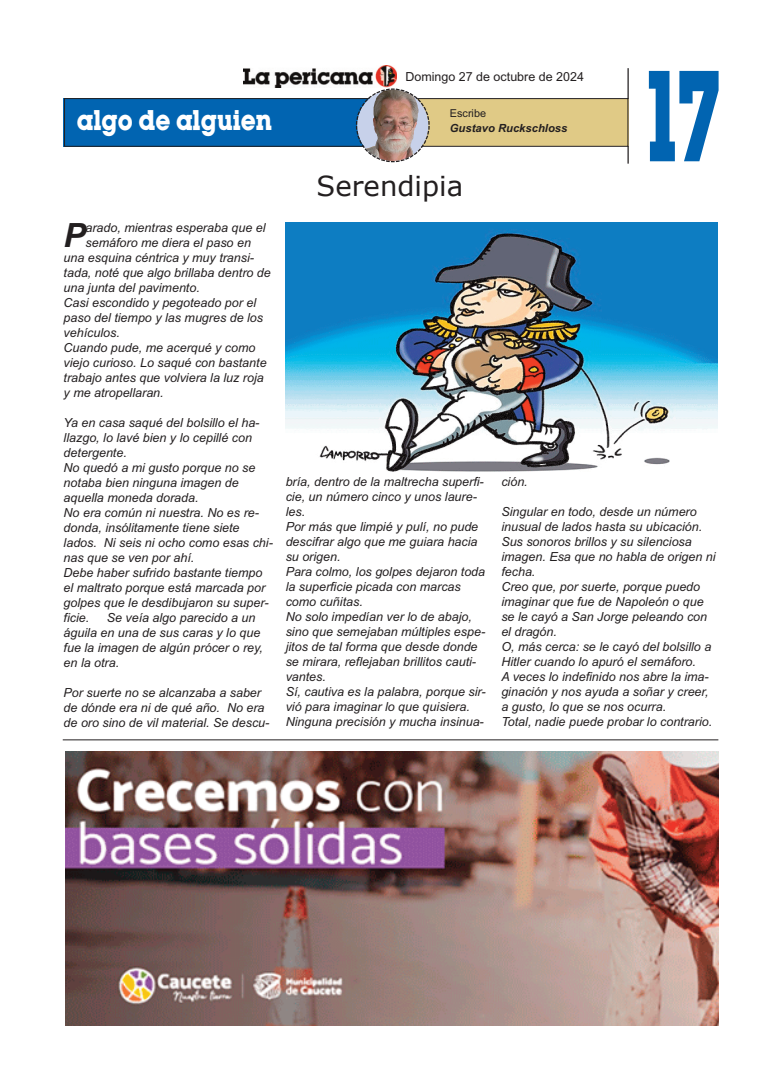
<style>
.page{position:relative;width:780px;height:1088px;background:#fff}
.page>*{position:absolute;margin:0;border:0;box-sizing:border-box;transform-origin:0 0}
.t1{font:700 113.38px "Lubalin";color:#0164b1;scale:.62 1}
.t2{font:italic 700 33.5px "Arial";color:#231f20}
.t3{font:27.5px "Verdana";color:#231f20}
.t4{font:700 25px "Lubalin";color:#fff;scale:.86 1}
.t5{font:italic 12.5px/15px "Arial";color:#231f20}
.t6{font:12.5px "Arial";color:#231f20}
.t7{font:italic 700 11.25px "Arial";color:#231f20}
.t8{font:10.88px "Arial";color:#231f20}
</style>
<div class="page">
<img style="left:286px;top:222px;width:431px;height:250px">
<img style="left:244px;top:65px;width:152px;height:23px">
<hr style="left:627px;top:68px;width:1px;height:96px;background:#231f20">
<div style="left:374px;top:99px;width:254px;height:47px;background:#e0ca86"></div>
<div style="left:63px;top:98px;width:318px;height:49px;background:#0164b1"></div>
<div style="left:64px;top:98px;width:564px;height:48px;border:1px solid #231f20"></div>
<img style="left:355px;top:88px;width:75px;height:75px">
<img style="left:66px;top:751px;width:653px;height:274px">
<hr style="left:63px;top:739px;width:655px;height:1px;background:#231f20">
<p class="t6" style="left:405px;top:69px;width:180px">Domingo 27 de octubre de 2024</p>
<h1 class="t1" style="left:646px;top:56px;width:121px">17</h1>
<h3 class="t3" style="left:316px;top:169px;width:148px">Serendipia</h3>
<h3 class="t4" style="left:77px;top:106px;width:228px">algo de alguien</h3>
<p class="t8" style="left:450px;top:107px;width:38px">Escribe</p>
<p class="t7" style="left:450px;top:121px;width:119px">Gustavo Ruckschloss</p>
<h2 class="t2" style="left:64px;top:215px;width:24px">P</h2>
<p class="t5" style="left:85px;top:220px;width:181px">arado, mientras esperaba que el</p>
<p class="t5" style="left:85px;top:235px;width:167px">semáforo me diera el paso en</p>
<p class="t5" style="left:64px;top:250px;width:191px">una esquina céntrica y muy transi-</p>
<p class="t5" style="left:64px;top:265px;width:209px">tada, noté que algo brillaba dentro de</p>
<p class="t5" style="left:64px;top:280px;width:138px">una junta del pavimento.</p>
<p class="t5" style="left:64px;top:295px;width:194px">Casi escondido y pegoteado por el</p>
<p class="t5" style="left:64px;top:310px;width:201px">paso del tiempo y las mugres de los</p>
<p class="t5" style="left:64px;top:325px;width:58px">vehículos.</p>
<p class="t5" style="left:64px;top:340px;width:193px">Cuando pude, me acerqué y como</p>
<p class="t5" style="left:64px;top:355px;width:204px">viejo curioso. Lo saqué con bastante</p>
<p class="t5" style="left:64px;top:370px;width:202px">trabajo antes que volviera la luz roja</p>
<p class="t5" style="left:64px;top:385px;width:102px">y me atropellaran.</p>
<p class="t5" style="left:64px;top:415px;width:210px">Ya en casa saqué del bolsillo el ha&shy;llazgo, lo lavé bien y lo cepillé con detergente.<br>No quedó a mi gusto porque no se notaba bien ninguna imagen de aquella moneda dorada.<br>No era común ni nuestra. No es re&shy;donda, insólitamente tiene siete lados. Ni seis ni ocho como esas chi&shy;nas que se ven por ahí.<br>Debe haber sufrido bastante tiempo el maltrato porque está marcada por golpes que le desdibujaron su super&shy;ficie.</p>
<p class="t5" style="left:64px;top:610px;width:201px;text-indent:43px">Se veía algo parecido a un águila en una de sus caras y lo que fue la imagen de algún prócer o rey, en la otra.</p>
<p class="t5" style="left:64px;top:685px;width:206px">Por suerte no se alcanzaba a saber de dónde era ni de qué año. No era de oro sino de vil material. Se descu-</p>
<p class="t5" style="left:286px;top:474px;width:201px">bría, dentro de la maltrecha superfi&shy;cie, un número cinco y unos laure&shy;les.<br>Por más que limpié y pulí, no pude descifrar algo que me guiara hacia su origen.<br>Para colmo, los golpes dejaron toda la superficie picada con marcas como cuñitas.<br>No solo impedían ver lo de abajo, sino que semejaban múltiples espe&shy;jitos de tal forma que desde donde se mirara, reflejaban brillitos cauti&shy;vantes.<br>Sí, cautiva es la palabra, porque sir&shy;vió para imaginar lo que quisiera.<br>Ninguna precisión y mucha insinua-</p>
<p class="t5" style="left:501px;top:474px;width:28px">ción.</p>
<p class="t5" style="left:501px;top:504px;width:216px">Singular en todo, desde un número inusual de lados hasta su ubicación.<br>Sus sonoros brillos y su silenciosa imagen. Esa que no habla de origen ni fecha.<br>Creo que, por suerte, porque puedo imaginar que fue de Napoleón o que se le cayó a San Jorge peleando con el dragón.<br>O, más cerca: se le cayó del bolsillo a<br>Hitler cuando lo apuró el semáforo.<br>A veces lo indefinido nos abre la ima&shy;ginación y nos ayuda a soñar y creer, a gusto, lo que se nos ocurra.<br>Total, nadie puede probar lo contrario.</p>
</div>
